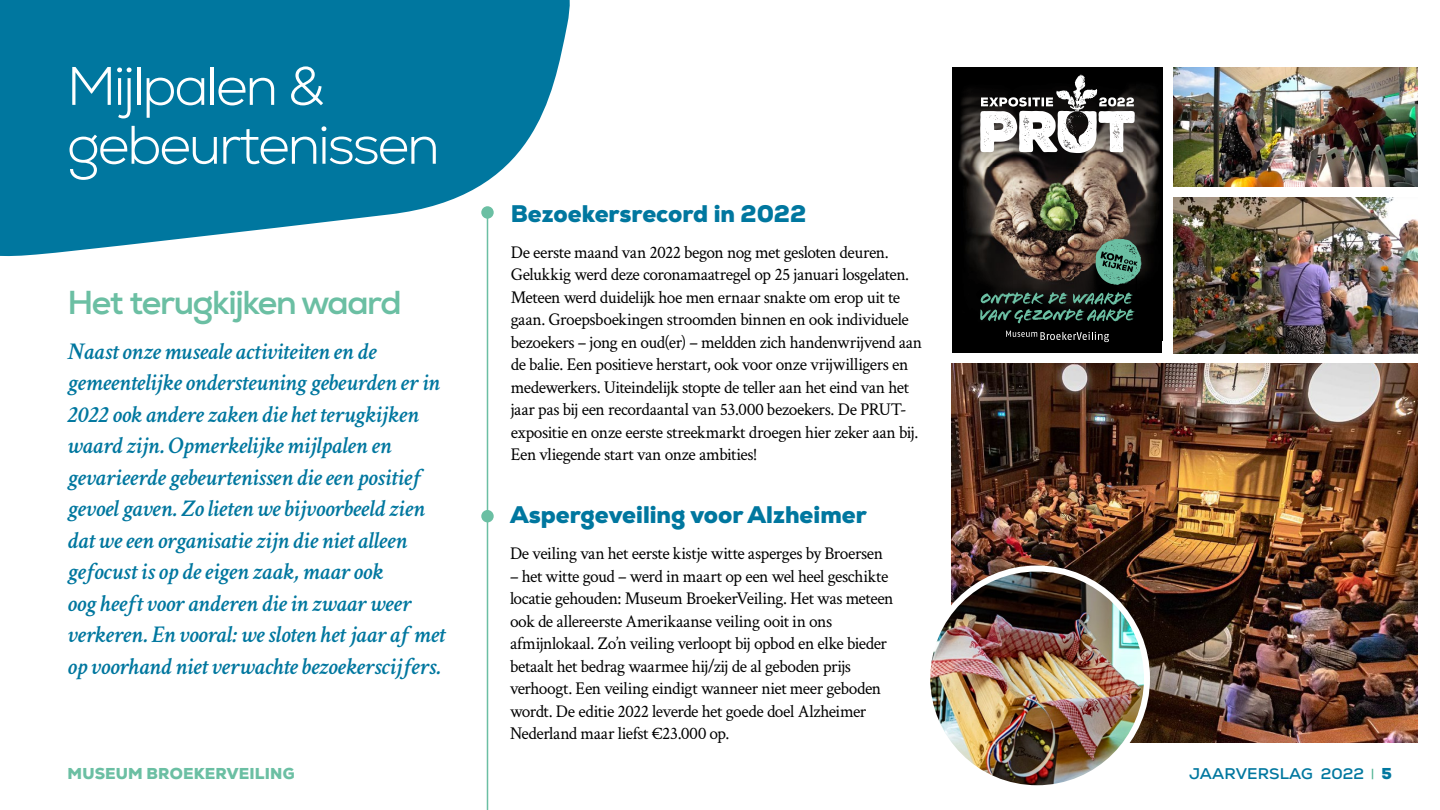
<style>
.page{position:relative;width:1440px;height:810px;background:#fff}
.page>*{position:absolute;margin:0;border:0;box-sizing:border-box;transform-origin:0 0}
.t1{font:300 54.15px/58.9px "Nexa";letter-spacing:-.04em;color:#fff}
.t2{font:700 33.75px "Nexa";letter-spacing:-.04em;color:#6bbfa3}
.t3{font:italic 600 24px/31.5px "Crimson Text";letter-spacing:-.01em;color:#00779f}
.t4{font:900 24px "Nexa";color:#00779f}
.t5{font:18px/22.5px "Crimson Text";letter-spacing:-.025em;color:#000}
.t6{font:900 15.75px "Nexa";letter-spacing:.01em;color:#6bbfa3}
.t7{font:700 15.75px "Nexa";letter-spacing:.01em;color:#00779f}
.s1{font-weight:900}
</style>
<div class="page">
<svg style="left:0;top:0;width:570px;height:278px;fill:#00779f"></svg>
<div style="left:952px;top:68px;width:210px;height:285px;background:#000"></div>
<img style="left:958px;top:74px;width:202px;height:257px">
<svg style="left:980px;top:75px;width:155px;height:78px"></svg>
<svg style="left:980px;top:292px;width:155px;height:31px"></svg>
<svg style="left:1006px;top:331px;width:103px;height:11px"></svg>
<svg style="left:1096px;top:239px;width:47px;height:46px"></svg>
<img style="left:1174px;top:68px;width:244px;height:119px">
<img style="left:1174px;top:198px;width:244px;height:155px">
<img style="left:952px;top:363px;width:466px;height:379px">
<img style="left:927px;top:568px;width:220px;height:220px;border-radius:110px">
<div style="left:924px;top:566px;width:226px;height:225px;border:6px solid #fff;border-radius:50%"></div>
<hr style="left:487px;top:212px;width:1px;height:598px;background:#6bbfa3">
<div style="left:481px;top:206px;width:13px;height:13px;background:#6bbfa3;border-radius:50%"></div>
<div style="left:481px;top:510px;width:13px;height:12px;background:#6bbfa3;border-radius:50%"></div>
<h1 class="t1" style="left:67px;top:58px;width:374px">Mijlpalen &amp; gebeurtenissen</h1>
<h2 class="t2" style="left:68px;top:281px;width:336px">Het terugkijken waard</h2>
<p class="t3" style="left:68px;top:334px;width:379px">Naast onze museale activiteiten en de gemeentelijke ondersteuning gebeurden er in 2022 ook andere zaken die het terugkijken waard zijn. Opmerkelijke mijlpalen en gevarieerde gebeurtenissen die een positief gevoel gaven. Zo lieten we bijvoorbeeld zien dat we een organisatie zijn die niet alleen gefocust is op de eigen zaak, maar ook<br>oog heeft voor anderen die in zwaar weer verkeren. En vooral: we sloten het jaar af met op voorhand niet verwachte bezoekerscijfers.</p>
<h3 class="t4" style="left:511px;top:198px;width:297px">Bezoekersrecord in 2022</h3>
<p class="t5" style="left:511px;top:240px;width:413px">De eerste maand van 2022 begon nog met gesloten deuren.<br>Gelukkig werd deze coronamaatregel op 25 januari losgelaten.<br>Meteen werd duidelijk hoe men ernaar snakte om erop uit te gaan. Groepsboekingen stroomden binnen en ook individuele bezoekers – jong en oud(er) – meldden zich handenwrijvend aan de balie. Een positieve herstart, ook voor onze vrijwilligers en medewerkers. Uiteindelijk stopte de teller aan het eind van het jaar pas bij een recordaantal van 53.000 bezoekers. De PRUT&shy;expositie en onze eerste streekmarkt droegen hier zeker aan bij.<br>Een vliegende start van onze ambities!</p>
<h3 class="t4" style="left:510px;top:500px;width:358px">Aspergeveiling voor Alzheimer</h3>
<p class="t5" style="left:510px;top:542px;width:375px">De veiling van het eerste kistje witte asperges by Broersen</p>
<p class="t5" style="left:510px;top:564px;width:385px">– het witte goud – werd in maart op een wel heel geschikte locatie gehouden: Museum BroekerVeiling. Het was meteen ook de allereerste Amerikaanse veiling ooit in ons afmijnlokaal. Zo’n veiling verloopt bij opbod en elke bieder betaalt het bedrag waarmee hij/zij de al geboden prijs verhoogt. Een veiling eindigt wanneer niet meer geboden wordt. De editie 2022 leverde het goede doel Alzheimer Nederland maar liefst €23.000 op.</p>
<p class="t6" style="left:68px;top:763px;width:229px">MUSEUM BROEKERVEILING</p>
<p class="t7" style="left:1189px;top:764px;width:204px">JAARVERSLAG 2022 <span class="s1">5</span></p>
</div>
